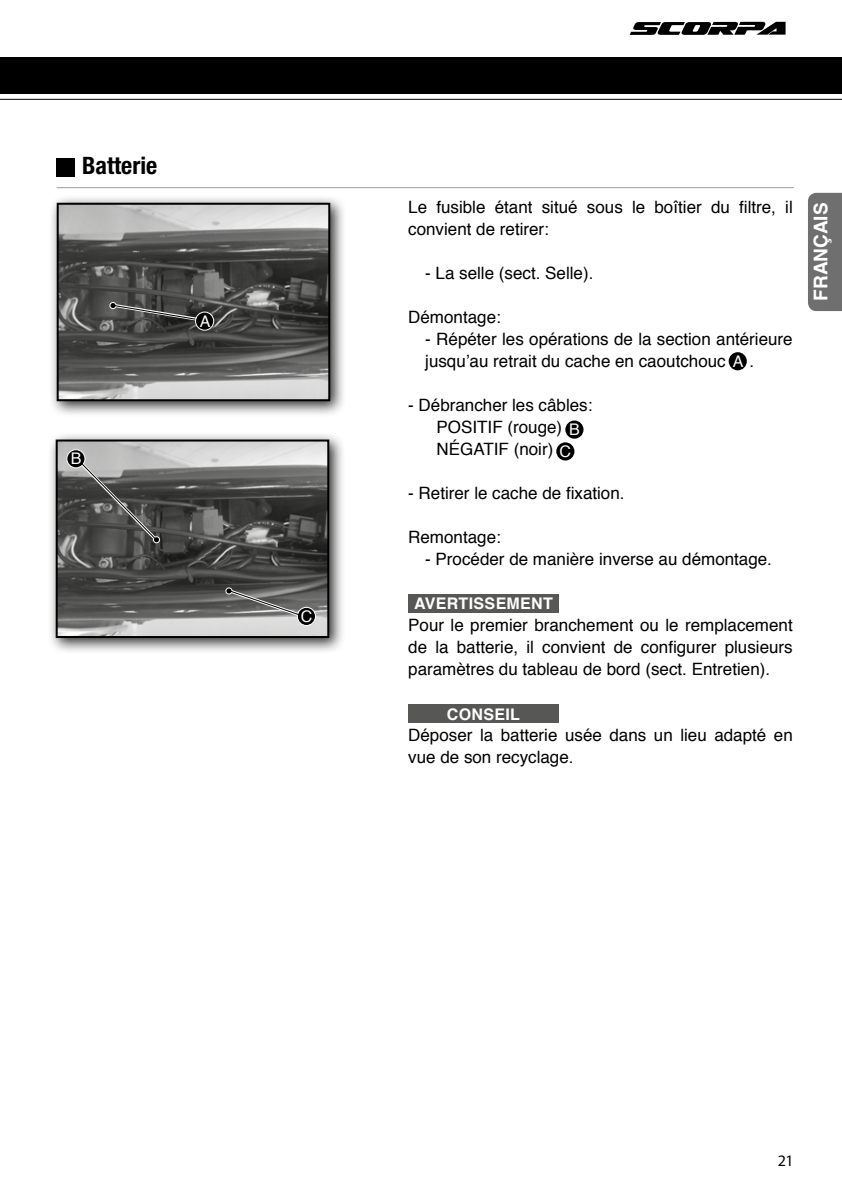
<style>
.page{position:relative;width:842px;height:1191px;background:#fff}
.page>*{position:absolute;margin:0;border:0;box-sizing:border-box;transform-origin:0 0}
.t1{font:700 condensed 24px "Helvetica Neue LT Pro";color:#000}
.t2{font:700 19px "Helvetica";color:#fff}
.t3{font:17px/22px "Helvetica";color:#000}
.t4{font:700 16px "Helvetica";letter-spacing:.02em;color:#fff}
.t5{font:16px "Helvetica";color:#fff}
.t6{font:16px "Myriad Pro";color:#000}
.s1{font-size:16px;color:#fff}
</style>
<div class="page">
<div style="left:0;top:57px;width:842px;height:37px;background:#000"></div>
<hr style="left:0;top:99px;width:842px;height:1px;background:#000">
<svg style="left:630px;top:22px;width:155px;height:13px"></svg>
<hr style="left:57px;top:187px;width:737px;height:1px;background:#9d9d9c">
<div style="left:57px;top:158px;width:18px;height:18px;background:#000"></div>
<div style="left:408px;top:594px;width:151px;height:18px;background:#575756"></div>
<div style="left:408px;top:704px;width:151px;height:19px;background:#575756"></div>
<div style="left:48px;top:431px;width:298px;height:223px;background:#000;opacity:.8"></div>
<img style="left:59px;top:442px;width:267px;height:193px">
<div style="left:56px;top:439px;width:273px;height:199px;border:2px solid #000"></div>
<div style="left:67px;top:450px;width:18px;height:18px;background:#000;border-radius:50%"></div>
<div style="left:66px;top:449px;width:19px;height:19px;border:1px solid #fff;border-radius:50%"></div>
<div style="left:297px;top:607px;width:18px;height:18px;background:#000;border-radius:50%"></div>
<div style="left:297px;top:607px;width:19px;height:19px;border:1px solid #fff;border-radius:50%"></div>
<svg style="left:73px;top:455px;width:88px;height:89px;background:#646463"></svg>
<svg style="left:225px;top:586px;width:79px;height:33px;background:#767575"></svg>
<div style="left:49px;top:194px;width:298px;height:223px;background:#000;opacity:.8"></div>
<img style="left:60px;top:206px;width:267px;height:192px">
<div style="left:57px;top:203px;width:273px;height:198px;border:2px solid #000"></div>
<div style="left:109px;top:302px;width:8px;height:7px;border:1px solid #fff;border-radius:3px"></div>
<svg style="left:110px;top:302px;width:104px;height:23px;background:#4f4f4e"></svg>
<div style="left:196px;top:312px;width:18px;height:18px;background:#000;border-radius:50%"></div>
<div style="left:195px;top:311px;width:19px;height:20px;border:1px solid #fff;border-radius:50%"></div>
<div style="left:808px;top:193px;width:34px;height:118px;background:#706f6f"></div>
<div style="left:729px;top:352px;width:18px;height:18px;background:#000;border-radius:50%"></div>
<div style="left:565px;top:420px;width:18px;height:19px;background:#000;border-radius:50%"></div>
<div style="left:556px;top:442px;width:18px;height:18px;background:#000;border-radius:50%"></div>
<h1 class="t1" style="left:82px;top:151px;width:77px">Batterie</h1>
<p class="t5" style="left:71px;top:446px;width:12px">B</p>
<p class="t5" style="left:200px;top:309px;width:12px">A</p>
<p class="t5" style="left:301px;top:604px;width:13px">C</p>
<p class="t3" style="left:408px;top:197px;width:386px">Le fusible étant situé sous le boîtier du filtre, il convient de retirer:</p>
<p class="t3" style="left:425px;top:263px;width:170px">- La selle (sect. Selle).</p>
<p class="t3" style="left:408px;top:307px;width:94px">Démontage:</p>
<p class="t3" style="left:425px;top:329px;width:369px">- Répéter les opérations de la section antérieure jusqu’au retrait du cache en caoutchouc <span class="s1">A</span> .</p>
<p class="t3" style="left:408px;top:395px;width:186px;text-align:center">- Débrancher les câbles:<br>POSITIF (rouge)<br>NÉGATIF (noir) <sub>C</sub></p>
<p class="t3" style="left:408px;top:483px;width:218px">- Retirer le cache de fixation.</p>
<p class="t3" style="left:408px;top:527px;width:94px">Remontage:</p>
<p class="t3" style="left:425px;top:549px;width:348px">- Procéder de manière inverse au démontage.</p>
<p class="t5" style="left:569px;top:417px;width:12px">B</p>
<p class="t4" style="left:414px;top:590px;width:140px">AVERTISSEMENT</p>
<p class="t3" style="left:408px;top:615px;width:386px;text-align:justify">Pour le premier branchement ou le remplacement de la batterie, il convient de configurer plusieurs paramètres du tableau de bord (sect. Entretien).</p>
<p class="t4" style="left:447px;top:701px;width:75px">CONSEIL</p>
<p class="t3" style="left:408px;top:725px;width:386px">Déposer la batterie usée dans un lieu adapté en vue de son recyclage.</p>
<p class="t2" style="left:805px;top:301px;width:100px;rotate:-90deg">FRANÇAIS</p>
<p class="t6" style="left:778px;top:1150px;width:17px">21</p>
</div>
